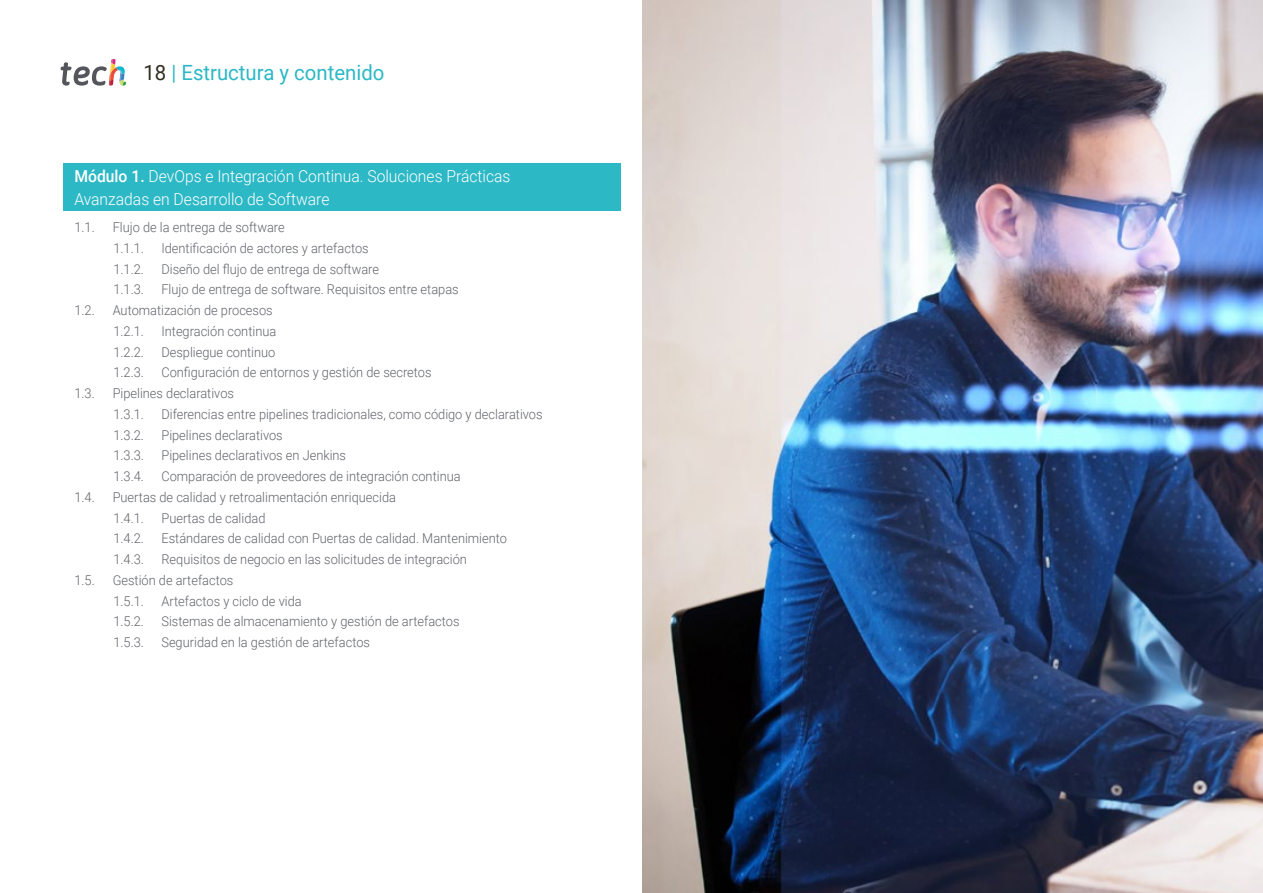
<style>
.page{position:relative;width:1263px;height:893px;background:#fff}
.page>*{position:absolute;margin:0;border:0;box-sizing:border-box;transform-origin:0 0}
.t1{font:21px "Roboto";color:#2db8c5}
.t2{font:300 16.5px/22.5px "Roboto";color:#fff;scale:.95 1}
.t3{font:300 13.5px/20.7px "Roboto";color:#61646a;scale:.95 1}
.s1{color:#312e20}
.s2{font-weight:500}
</style>
<div class="page">
<div style="left:63px;top:164px;width:558px;height:47px;background:#2db8c5"></div>
<img style="left:642px;top:0;width:621px;height:893px">
<svg style="left:61px;top:59px;width:65px;height:27px"></svg>
<h1 class="t1" style="left:144px;top:57px;width:242px"><span class="s1">18</span> | Estructura y contenido</h1>
<p class="t2" style="left:74px;top:165px;width:460px"><span class="s2">Módulo 1.</span> DevOps e Integración Continua. Soluciones Prácticas<br>Avanzadas en Desarrollo de Software</p>
<p class="t3" style="left:74px;top:216px;width:23px">1.1.</p>
<p class="t3" style="left:113px;top:216px;width:183px">Flujo de la entrega de software<br>1.1.1.</p>
<p class="t3" style="left:161px;top:237px;width:220px">Identificación de actores y artefactos</p>
<p class="t3" style="left:113px;top:258px;width:34px">1.1.2.</p>
<p class="t3" style="left:161px;top:258px;width:231px">Diseño del flujo de entrega de software</p>
<p class="t3" style="left:113px;top:279px;width:34px">1.1.3.</p>
<p class="t3" style="left:161px;top:279px;width:314px">Flujo de entrega de software. Requisitos entre etapas</p>
<p class="t3" style="left:74px;top:299px;width:23px">1.2.</p>
<p class="t3" style="left:113px;top:299px;width:170px">Automatización de procesos<br>1.2.1.</p>
<p class="t3" style="left:161px;top:320px;width:122px">Integración continua</p>
<p class="t3" style="left:113px;top:341px;width:34px">1.2.2.</p>
<p class="t3" style="left:161px;top:341px;width:121px">Despliegue continuo</p>
<p class="t3" style="left:113px;top:362px;width:34px">1.2.3.</p>
<p class="t3" style="left:161px;top:362px;width:286px">Configuración de entornos y gestión de secretos</p>
<p class="t3" style="left:74px;top:382px;width:23px">1.3.</p>
<p class="t3" style="left:113px;top:382px;width:129px">Pipelines declarativos<br>1.3.1.</p>
<p class="t3" style="left:161px;top:403px;width:403px">Diferencias entre pipelines tradicionales, como código y declarativos</p>
<p class="t3" style="left:113px;top:424px;width:34px">1.3.2.</p>
<p class="t3" style="left:161px;top:424px;width:129px">Pipelines declarativos</p>
<p class="t3" style="left:113px;top:445px;width:34px">1.3.3.</p>
<p class="t3" style="left:161px;top:445px;width:196px">Pipelines declarativos en Jenkins</p>
<p class="t3" style="left:113px;top:465px;width:34px">1.3.4.</p>
<p class="t3" style="left:161px;top:465px;width:316px">Comparación de proveedores de integración continua</p>
<p class="t3" style="left:74px;top:486px;width:23px">1.4.</p>
<p class="t3" style="left:113px;top:486px;width:300px">Puertas de calidad y retroalimentación enriquecida<br>1.4.1.</p>
<p class="t3" style="left:161px;top:507px;width:111px">Puertas de calidad</p>
<p class="t3" style="left:113px;top:528px;width:34px">1.4.2.</p>
<p class="t3" style="left:161px;top:528px;width:365px">Estándares de calidad con Puertas de calidad. Mantenimiento</p>
<p class="t3" style="left:113px;top:548px;width:34px">1.4.3.</p>
<p class="t3" style="left:161px;top:548px;width:323px">Requisitos de negocio en las solicitudes de integración</p>
<p class="t3" style="left:74px;top:569px;width:23px">1.5.</p>
<p class="t3" style="left:113px;top:569px;width:129px">Gestión de artefactos<br>1.5.1.</p>
<p class="t3" style="left:161px;top:590px;width:149px">Artefactos y ciclo de vida</p>
<p class="t3" style="left:113px;top:611px;width:34px">1.5.2.</p>
<p class="t3" style="left:161px;top:611px;width:315px">Sistemas de almacenamiento y gestión de artefactos</p>
<p class="t3" style="left:113px;top:631px;width:34px">1.5.3.</p>
<p class="t3" style="left:161px;top:631px;width:221px">Seguridad en la gestión de artefactos</p>
</div>
